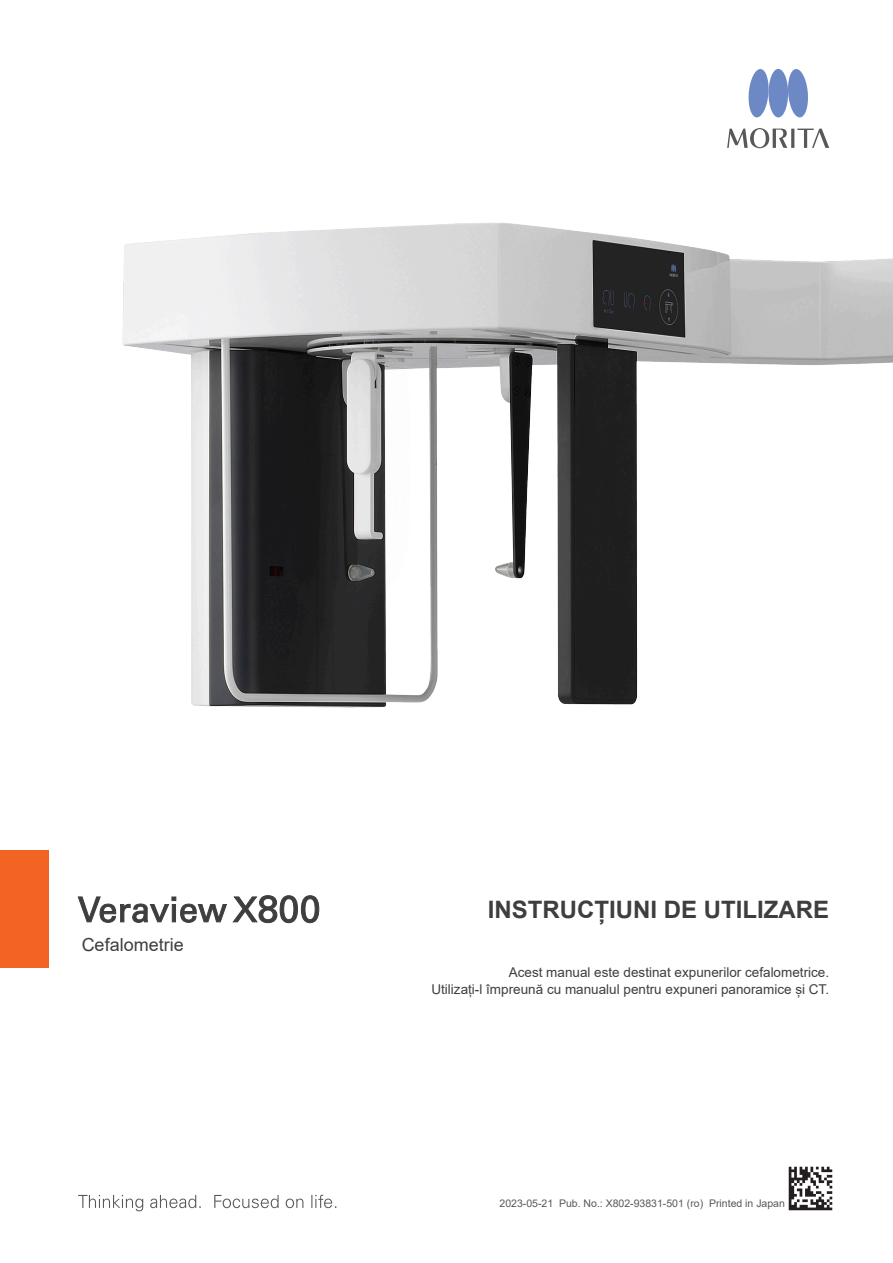
<style>
.page{position:relative;width:893px;height:1263px;background:#fff}
.page>*{position:absolute;margin:0;border:0;box-sizing:border-box;transform-origin:0 0}
.t1{font:700 24px "Arial";color:#3e3e3f}
.t2{font:18px "Arial";color:#3e3e3f}
.t3{font:13.5px/16.5px "Arial";color:#3e3e3f;text-align:right}
.t4{font:10.5px "Arial";color:#57585a}
</style>
<div class="page">
<img style="left:122px;top:68px;width:771px;height:856px">
<svg style="left:78px;top:1195px;width:258px;height:16px"></svg>
<div style="left:0;top:850px;width:49px;height:118px;background:#f26424"></div>
<svg style="left:78px;top:895px;width:241px;height:28px"></svg>
<img style="left:788px;top:1166px;width:45px;height:45px">
<h2 class="t2" style="left:82px;top:932px;width:104px">Cefalometrie</h2>
<h1 class="t1" style="left:488px;top:893px;width:343px">INSTRUCȚIUNI DE UTILIZARE</h1>
<p class="t3" style="left:431px;top:964px;width:399px">Acest manual este destinat expunerilor cefalometrice.<br>Utilizați-l împreună cu manualul pentru expuneri panoramice și CT.</p>
<p class="t4" style="left:499px;top:1196px;width:287px">2023-05-21 Pub. No.: X802-93831-501 (ro) Printed in Japan</p>
</div>
